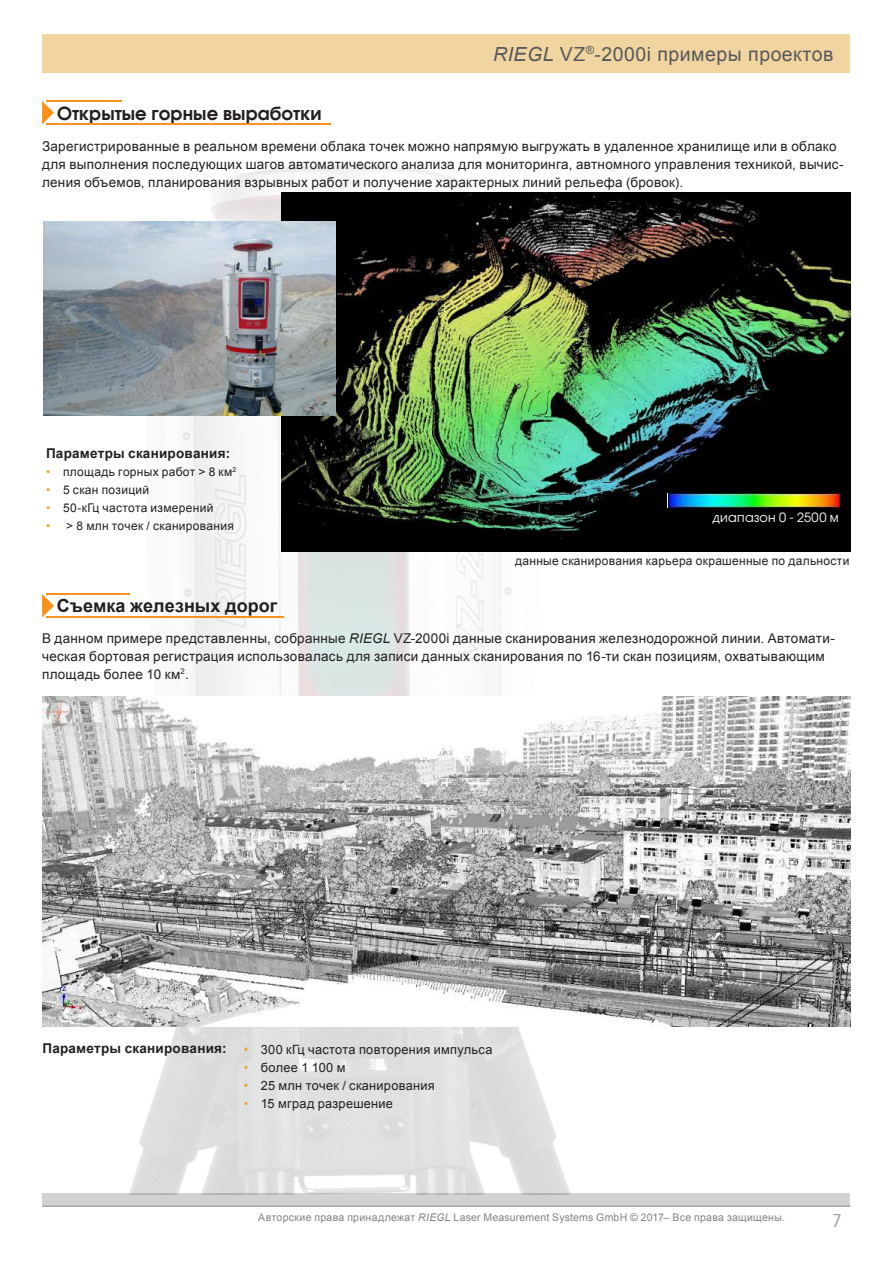
<style>
.page{position:relative;width:893px;height:1263px;background:#fff}
.page>*{position:absolute;margin:0;border:0;box-sizing:border-box;transform-origin:0 0}
.t1{font:19.5px "Arial";letter-spacing:.025em;color:#57585a}
.t2{font:700 18px "Avangard TM";color:#231f20}
.t3{font:700 18px "Arial";letter-spacing:.005em;color:#231f20}
.t4{font:18px "Avant Garde IT Cby BT";color:#97999c}
.t5{font:13.5px/18px "Arial";letter-spacing:.02em;color:#231f20}
.t6{font:700 13.5px "Arial";letter-spacing:.015em;color:#231f20}
.t7{font:12.75px "Arial";letter-spacing:.02em;color:#231f20}
.t8{font:12.75px "Avangard TM";letter-spacing:.025em;color:#fff}
.t9{font:12px "Arial";letter-spacing:.025em;color:#231f20}
.t10{font:10.5px "Arial";letter-spacing:.025em;color:#808285}
.s1{font-style:italic}
.s2{color:#f3a62d}
</style>
<div class="page">
<div style="left:43px;top:1194px;width:807px;height:13px;background:#d1d2d4"></div>
<hr style="left:43px;top:1205px;width:807px;height:2px;background:#a8a9ad">
<div style="left:43px;top:35px;width:807px;height:38px;background:#f1d5a1"></div>
<img style="left:42px;top:100px;width:530px;height:1094px">
<hr style="left:46px;top:100px;width:75px;height:2px;background:#f7931d">
<hr style="left:46px;top:593px;width:83px;height:2px;background:#f7931d">
<svg style="left:42px;top:101px;width:12px;height:23px"></svg>
<svg style="left:42px;top:594px;width:12px;height:23px"></svg>
<hr style="left:46px;top:123px;width:285px;height:2px;background:#f7931d">
<hr style="left:46px;top:616px;width:237px;height:2px;background:#f7931d">
<img style="left:43px;top:696px;width:807px;height:330px">
<img style="left:281px;top:193px;width:569px;height:359px">
<img style="left:668px;top:493px;width:172px;height:14px">
<img style="left:44px;top:222px;width:292px;height:194px">
<h1 class="t1" style="left:493px;top:41px;width:342px"><span class="s1">RIEGL</span> VZ<sup>®</sup>-2000i примеры проектов</h1>
<h2 class="t2" style="left:57px;top:101px;width:266px">Открытые горные выработки</h2>
<p class="t5" style="left:42px;top:137px;width:803px">Зарегистрированные в реальном времени облака точек можно напрямую выгружать в удаленное хранилище или в облако для выполнения последующих шагов автоматического анализа для мониторинга, автномного управления техникой, вычис&shy;ления объемов, планирования взрывных работ и получение характерных линий рельефа (бровок).</p>
<p class="t6" style="left:46px;top:444px;width:186px">Параметры сканирования:</p>
<p class="t9" style="left:46px;top:464px;width:192px"><span class="s2">•</span> площадь горных работ &gt; 8 км<sup>2</sup></p>
<p class="t9" style="left:46px;top:482px;width:105px"><span class="s2">•</span> 5 скан позиций</p>
<p class="t9" style="left:46px;top:500px;width:169px"><span class="s2">•</span> 50-кГц частота измерений</p>
<p class="t9" style="left:46px;top:518px;width:189px"><span class="s2">•</span> &gt; 8 млн точек / сканирования</p>
<p class="t8" style="left:712px;top:509px;width:128px">диапазон 0 - 2500 м</p>
<p class="t9" style="left:515px;top:553px;width:336px">данные сканирования карьера окрашенные по дальности</p>
<h2 class="t3" style="left:57px;top:593px;width:222px">Съемка железных дорог</h2>
<p class="t5" style="left:42px;top:629px;width:794px">В данном примере представленны, собранные <span class="s1">RIEGL</span> VZ-2000i данные сканирования железнодорожной линии. Автомати&shy;ческая бортовая регистрация использовалась для записи данных сканирования по 16-ти скан позициям, охватывающим площадь более 10 км<sup>2</sup>.</p>
<p class="t6" style="left:43px;top:1039px;width:186px">Параметры сканирования:</p>
<p class="t7" style="left:244px;top:1041px;width:250px"><span class="s2">•</span> 300 кГц частота повторения импульса</p>
<p class="t7" style="left:244px;top:1059px;width:103px"><span class="s2">•</span> более 1 100 м</p>
<p class="t7" style="left:244px;top:1077px;width:192px"><span class="s2">•</span> 25 млн точек / сканирования</p>
<p class="t7" style="left:244px;top:1095px;width:151px"><span class="s2">•</span> 15 мград разрешение</p>
<p class="t10" style="left:258px;top:1211px;width:528px">Авторские права принадлежат <span class="s1">RIEGL</span> Laser Measurement Systems GmbH © 2017– Все права защищены.</p>
<h2 class="t4" style="left:832px;top:1210px;width:12px">7</h2>
</div>
